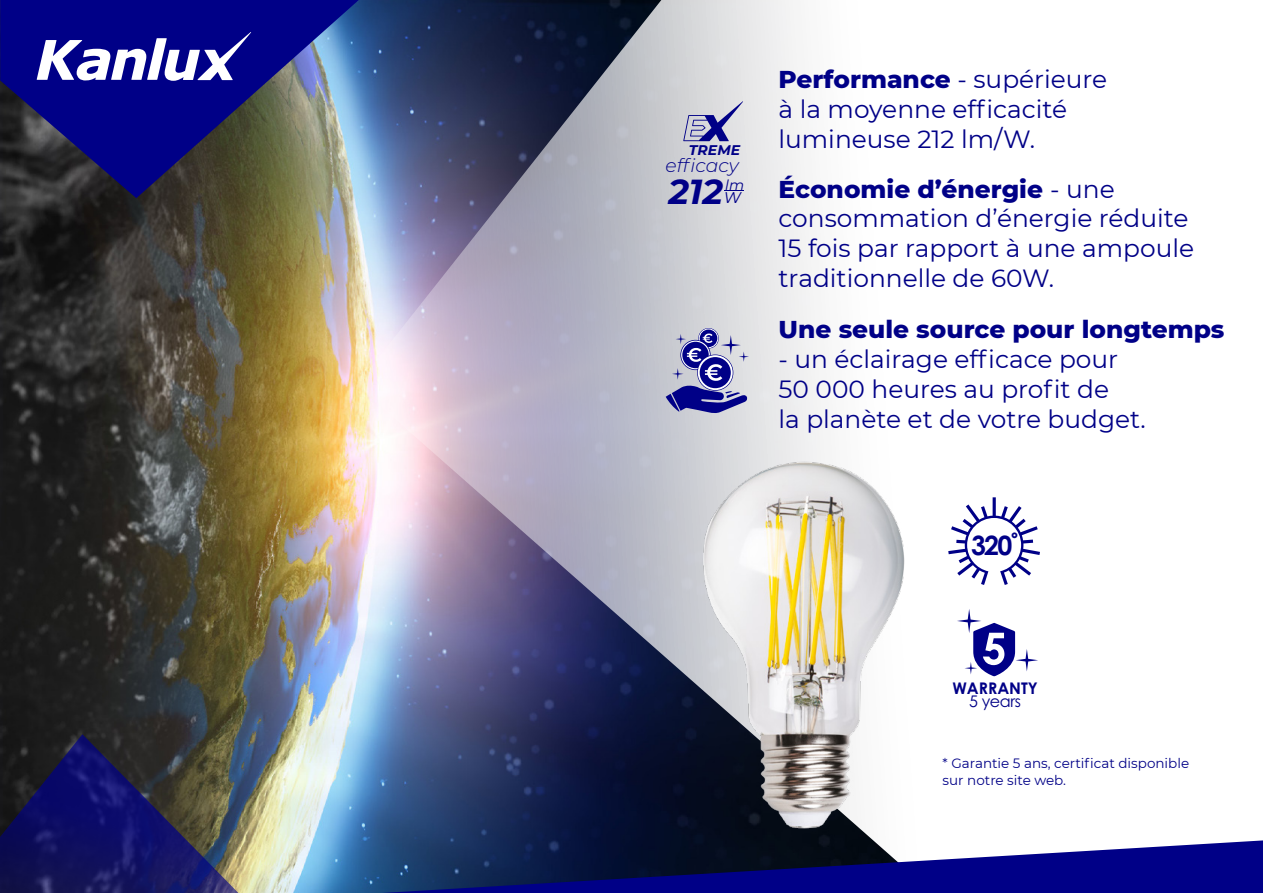
<style>
.page{position:relative;width:1263px;height:893px;background:#fff}
.page>*{position:absolute;margin:0;border:0;box-sizing:border-box;transform-origin:0 0}
.t1{font:italic 700 34.8px "Montserrat";color:#000087}
.t2{font:700 26.7px "Century Gothic";color:#000087}
.t3{font:24.9px/29.8px "Montserrat";color:#000087}
.t4{font:800 24.9px "Montserrat";color:#000087}
.t5{font:italic 300 18.75px "Montserrat";color:#000087}
.t6{font:700 16.05px "Century Gothic";color:#000087}
.t7{font:16.05px "Century Gothic";letter-spacing:-.025em;color:#000087}
.t8{font:italic 15.6px "Montserrat";color:#000087}
.t9{font:italic 14.25px "Montserrat";color:#000087}
.t10{font:italic 700 14.1px "Montserrat";color:#000087}
.t11{font:13.5px/16.2px "Montserrat";color:#000087}
.s1{font-weight:800}
</style>
<div class="page">
<img style="left:0;top:198px;width:357px;height:695px">
<svg style="left:0;top:0;width:357px;height:198px;fill:#000087"></svg>
<svg style="left:37px;top:32px;width:214px;height:49px"></svg>
<img style="left:357px;top:0;width:638px;height:893px">
<img style="left:670px;top:359px;width:256px;height:481px">
<svg style="left:0;top:734px;width:239px;height:159px"></svg>
<svg style="left:382px;top:840px;width:881px;height:53px"></svg>
<svg style="left:957px;top:609px;width:81px;height:67px"></svg>
<svg style="left:683px;top:101px;width:60px;height:40px"></svg>
<svg style="left:724px;top:191px;width:20px;height:1px"></svg>
<svg style="left:698px;top:328px;width:21px;height:20px"></svg>
<div style="left:699px;top:329px;width:19px;height:19px;border:1px solid #fff;border-radius:50%"></div>
<svg style="left:666px;top:334px;width:83px;height:80px"></svg>
<svg style="left:948px;top:497px;width:92px;height:88px"></svg>
<p class="t10" style="left:689px;top:140px;width:53px">TREME</p>
<h1 class="t1" style="left:668px;top:166px;width:56px">212</h1>
<p class="t9" style="left:725px;top:175px;width:20px">lm</p>
<p class="t5" style="left:665px;top:153px;width:75px">efficacy</p>
<p class="t8" style="left:724px;top:187px;width:19px">W</p>
<p class="t3" style="left:778px;top:64px;width:330px"><span class="s1">Performance</span> - supérieure à la moyenne efficacité lumineuse 212 lm/W.</p>
<p class="t3" style="left:778px;top:173px;width:417px"><span class="s1">Économie d’énergie</span> - une consommation d’énergie réduite<br>15 fois par rapport à une ampoule traditionnelle de 60W.</p>
<p class="t4" style="left:778px;top:311px;width:448px">Une seule source pour longtemps</p>
<p class="t3" style="left:778px;top:344px;width:369px">- un éclairage efficace pour<br>50 000 heures au profit de<br>la planète et de votre budget.</p>
<p class="t2" style="left:971px;top:525px;width:50px">320˚</p>
<p class="t6" style="left:952px;top:676px;width:87px">WARRANTY</p>
<p class="t7" style="left:969px;top:690px;width:53px">5 years</p>
<p class="t11" style="left:942px;top:755px;width:248px">* Garantie 5 ans, certificat disponible sur notre site web.</p>
</div>
